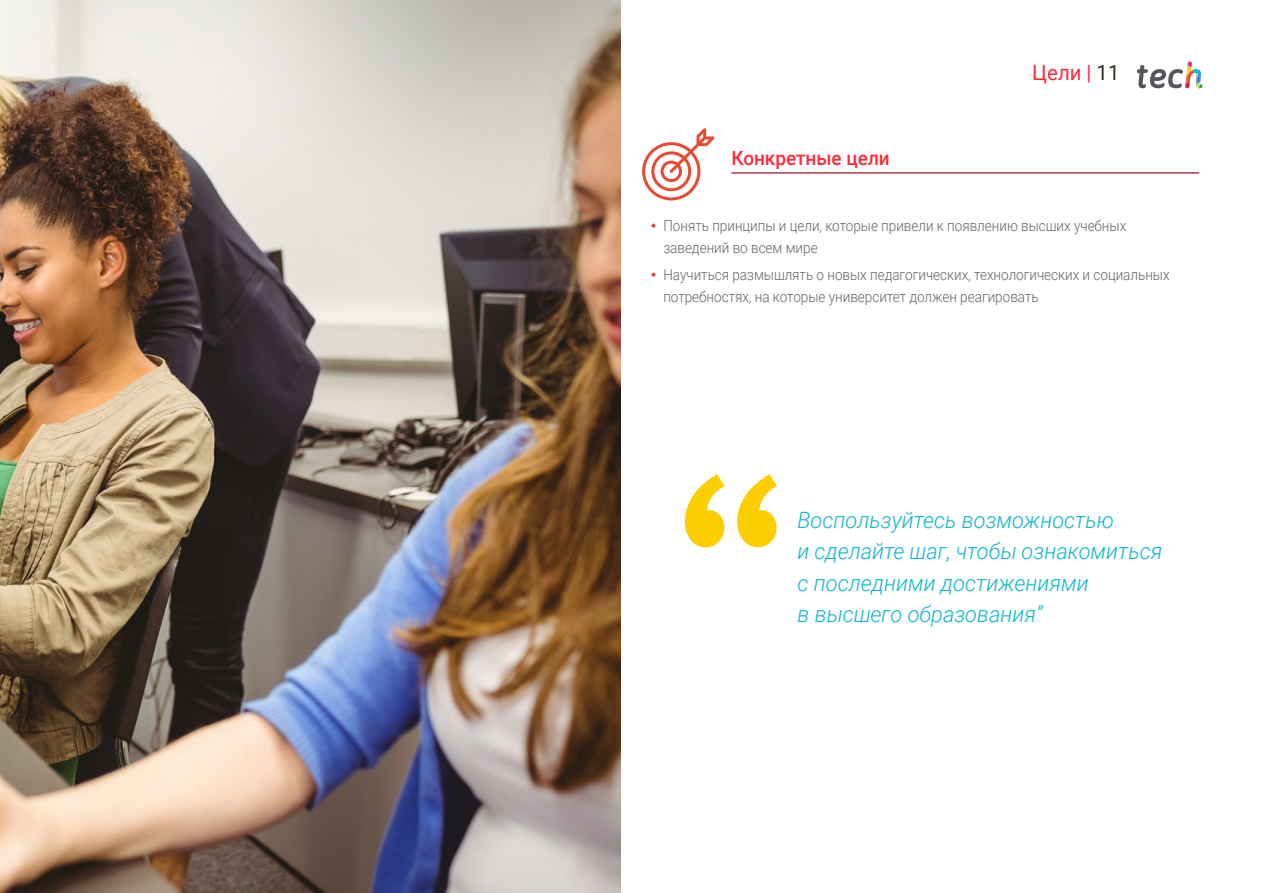
<style>
.page{position:relative;width:1263px;height:893px;background:#fff}
.page>*{position:absolute;margin:0;border:0;box-sizing:border-box;transform-origin:0 0}
.t1{font:italic 300 22.5px/31.5px "Roboto";color:#0fb6cf}
.t2{font:21px "Roboto";color:#ff293a}
.t3{font:500 19.5px "Roboto";color:#ff293a}
.t4{font:300 15px/22.5px "Roboto";color:#61646a;scale:.9 1}
.s1{color:#312e20}
</style>
<div class="page">
<img style="left:0;top:0;width:621px;height:893px">
<svg style="left:1137px;top:62px;width:65px;height:27px"></svg>
<svg style="left:642px;top:128px;width:72px;height:72px"></svg>
<hr style="left:731px;top:173px;width:468px;height:1px;background:#ff293a">
<svg style="left:685px;top:474px;width:92px;height:73px"></svg>
<h3 class="t3" style="left:731px;top:144px;width:160px">Конкретные цели</h3>
<h2 class="t2" style="left:1032px;top:57px;width:89px">Цели | <span class="s1">11</span></h2>
<p class="t4" style="left:663px;top:214px;width:516px">Понять принципы и цели, которые привели к появлению высших учебных заведений во всем мире</p>
<p class="t4" style="left:663px;top:263px;width:564px">Научиться размышлять о новых педагогических, технологических и социальных потребностях, на которые университет должен реагировать</p>
<h1 class="t1" style="left:797px;top:503px;width:366px">Воспользуйтесь возможностью<br>и сделайте шаг, чтобы ознакомиться с последними достижениями<br>в высшего образования”</h1>
</div>
